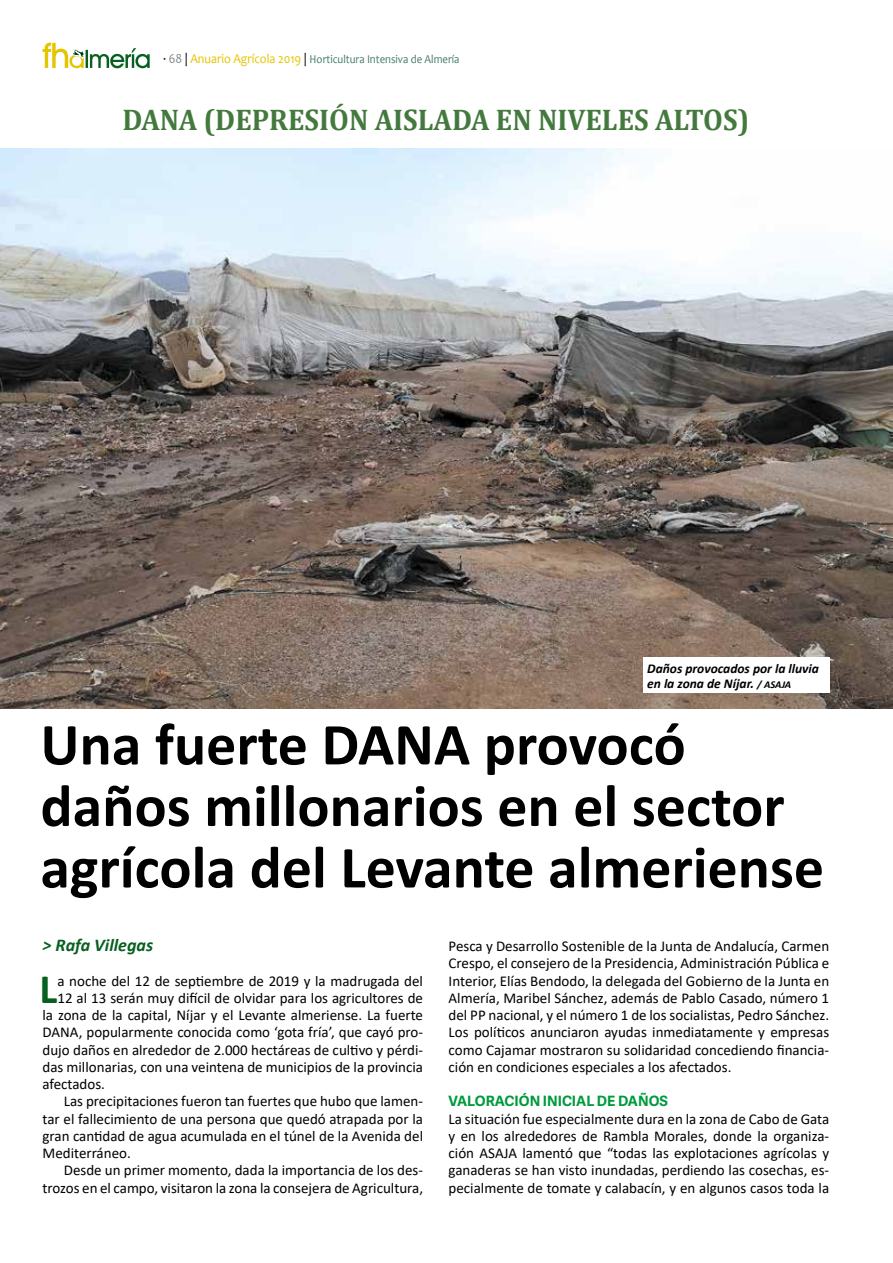
<style>
.page{position:relative;width:893px;height:1263px;background:#fff}
.page>*{position:absolute;margin:0;border:0;box-sizing:border-box;transform-origin:0 0}
.t1{font:700 60px/61.5px "Calibri";color:#000}
.t2{font:700 42.15px "Calibri";color:#07601f}
.t3{font:700 30px "Cambria";color:#43793c;scale:.95 1}
.t4{font:italic 700 18px "Calibri";color:#07601f}
.t5{font:15px/17.2px "Calibri";color:#000;text-align:justify}
.t6{font:700 14.25px "Adelle Sans Basic";color:#009b3e}
.t7{font:italic 700 13.5px/15px "Calibri";color:#000}
.t8{font:12px "Candara";color:#477d67;scale:.9 1}
.s1{font-size:13.5px;color:#000}
.s2{font-size:13.5px;color:#878787}
.s3{font-size:13.5px;color:#e5c500}
.s4{font-size:10.5px}
</style>
<div class="page">
<svg style="left:43px;top:43px;width:107px;height:25px"></svg>
<img style="left:0;top:148px;width:893px;height:560px">
<div style="left:643px;top:657px;width:186px;height:36px;background:#fff"></div>
<p class="t8" style="left:163px;top:52px;width:331px"><span class="s1">·</span> <span class="s2">68</span> <span class="s1">|</span> <span class="s3">Anuario Agrícola 2019</span> <span class="s1">|</span> Horticultura Intensiva de Almería</p>
<h3 class="t3" style="left:122px;top:98px;width:661px">DANA (DEPRESIÓN AISLADA EN NIVELES ALTOS)</h3>
<p class="t7" style="left:647px;top:660px;width:173px">Daños provocados por la lluvia en la zona de Níjar. <span class="s4">/ ASAJA</span></p>
<h1 class="t1" style="left:40px;top:713px;width:785px">Una fuerte DANA provocó daños millonarios en el sector agrícola del Levante almeriense</h1>
<p class="t4" style="left:43px;top:932px;width:112px">&gt; Rafa Villegas</p>
<h2 class="t2" style="left:40px;top:959px;width:19px">L</h2>
<p class="t5" style="left:57px;top:972px;width:367px">a noche del 12 de septiembre de 2019 y la madrugada del</p>
<p class="t5" style="left:57px;top:989px;width:367px">12 al 13 serán muy difícil de olvidar para los agricultores de</p>
<p class="t5" style="left:43px;top:1006px;width:382px">la zona de la capital, Níjar y el Levante almeriense. La fuerte</p>
<p class="t5" style="left:43px;top:1023px;width:382px">DANA, popularmente conocida como ‘gota fría’, que cayó pro-</p>
<p class="t5" style="left:43px;top:1041px;width:382px">dujo daños en alrededor de 2.000 hectáreas de cultivo y pérdi-</p>
<p class="t5" style="left:43px;top:1058px;width:382px">das millonarias, con una veintena de municipios de la provincia</p>
<p class="t5" style="left:43px;top:1075px;width:64px">afectados.</p>
<p class="t5" style="left:64px;top:1092px;width:361px">Las precipitaciones fueron tan fuertes que hubo que lamen-</p>
<p class="t5" style="left:43px;top:1110px;width:382px">tar el fallecimiento de una persona que quedó atrapada por la</p>
<p class="t5" style="left:43px;top:1127px;width:382px">gran cantidad de agua acumulada en el túnel de la Avenida del</p>
<p class="t5" style="left:43px;top:1144px;width:90px">Mediterráneo.</p>
<p class="t5" style="left:64px;top:1161px;width:361px">Desde un primer momento, dada la importancia de los des-</p>
<p class="t5" style="left:43px;top:1179px;width:382px">trozos en el campo, visitaron la zona la consejera de Agricultura,</p>
<p class="t5" style="left:449px;top:937px;width:382px">Pesca y Desarrollo Sostenible de la Junta de Andalucía, Carmen Crespo, el consejero de la Presidencia, Administración Pública e Interior, Elías Bendodo, la delegada del Gobierno de la Junta en Almería, Maribel Sánchez, además de Pablo Casado, número 1 del PP nacional, y el número 1 de los socialistas, Pedro Sánchez.<br>Los políticos anunciaron ayudas inmediatamente y empresas como Cajamar mostraron su solidaridad concediendo financia&shy;ción en condiciones especiales a los afectados.</p>
<p class="t6" style="left:449px;top:1093px;width:221px">VALORACIÓN INICIAL DE DAÑOS</p>
<p class="t5" style="left:449px;top:1110px;width:382px">La situación fue especialmente dura en la zona de Cabo de Gata y en los alrededores de Rambla Morales, donde la organiza&shy;ción ASAJA lamentó que “todas las explotaciones agrícolas y ganaderas se han visto inundadas, perdiendo las cosechas, es&shy;pecialmente de tomate y calabacín, y en algunos casos toda la</p>
</div>
